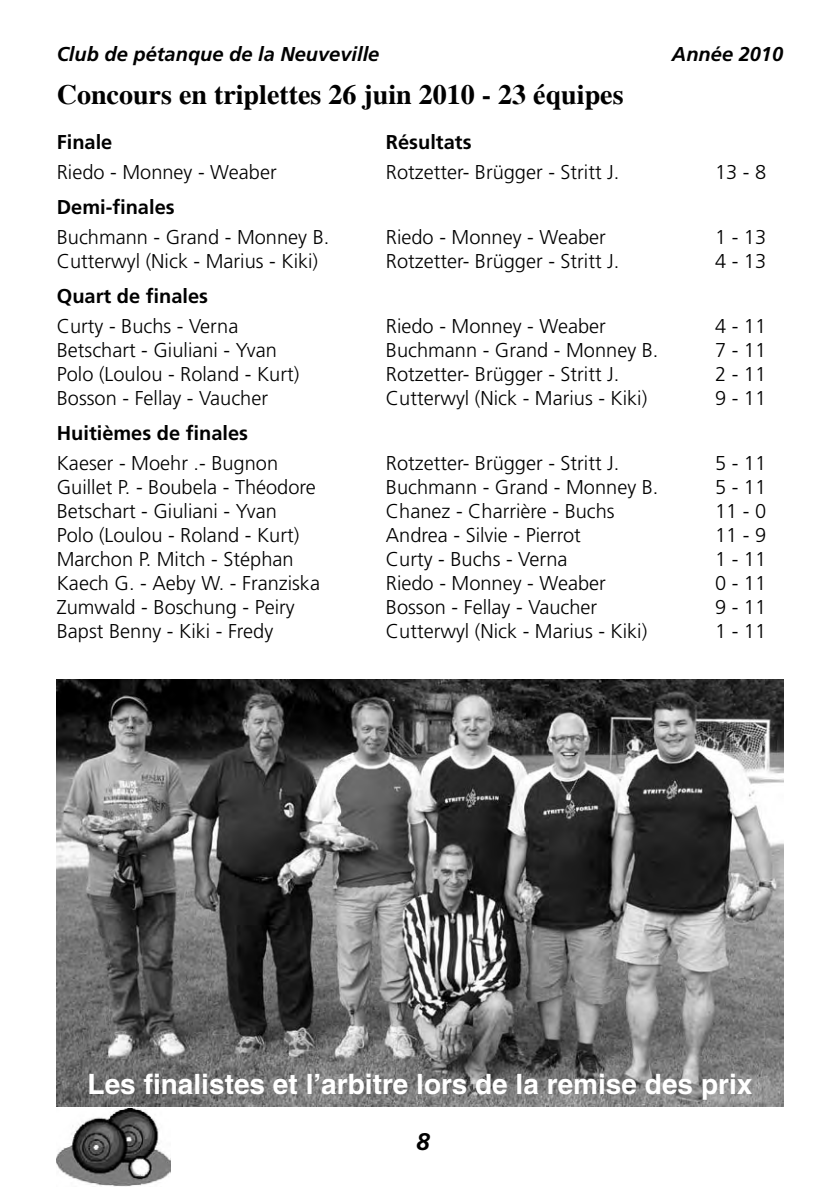
<style>
.page{position:relative;width:840px;height:1191px;background:#fff}
.page>*{position:absolute;margin:0;border:0;box-sizing:border-box;transform-origin:0 0}
.t1{font:700 28px "Helvetica";color:#fff}
.t2{font:700 28px "Times";color:#000}
.t3{font:italic 700 24px "Frutiger";color:#000}
.t4{font:300 20px "Frutiger";color:#000}
.t5{font:700 20px "Frutiger";color:#000}
.t6{font:italic 700 20px "Frutiger";color:#000}
</style>
<div class="page">
<img style="left:57px;top:1108px;width:113px;height:78px">
<img style="left:57px;top:679px;width:725px;height:427px">
<p class="t6" style="left:57px;top:42px;width:324px">Club de pétanque de la Neuveville</p>
<p class="t6" style="left:671px;top:42px;width:113px">Année 2010</p>
<h1 class="t2" style="left:57px;top:79px;width:568px">Concours en triplettes 26 juin 2010 - 23 équipes</h1>
<p class="t5" style="left:57px;top:130px;width:57px">Finale</p>
<p class="t5" style="left:386px;top:130px;width:87px">Résultats</p>
<p class="t4" style="left:57px;top:161px;width:221px">Riedo - Monney - Weaber</p>
<p class="t4" style="left:386px;top:161px;width:235px">Rotzetter- Brügger - Stritt J.</p>
<p class="t4" style="left:714px;top:161px;width:53px">13 - 8</p>
<p class="t5" style="left:57px;top:195px;width:119px">Demi-finales</p>
<p class="t4" style="left:57px;top:226px;width:274px">Buchmann - Grand - Monney B.</p>
<p class="t4" style="left:386px;top:226px;width:221px">Riedo - Monney - Weaber</p>
<p class="t4" style="left:714px;top:226px;width:53px">1 - 13</p>
<p class="t4" style="left:57px;top:250px;width:263px">Cutterwyl (Nick - Marius - Kiki)</p>
<p class="t4" style="left:386px;top:250px;width:235px">Rotzetter- Brügger - Stritt J.</p>
<p class="t4" style="left:714px;top:250px;width:53px">4 - 13</p>
<p class="t5" style="left:57px;top:284px;width:153px">Quart de finales</p>
<p class="t4" style="left:57px;top:315px;width:183px">Curty - Buchs - Verna</p>
<p class="t4" style="left:386px;top:315px;width:221px">Riedo - Monney - Weaber</p>
<p class="t4" style="left:714px;top:315px;width:53px">4 - 11</p>
<p class="t4" style="left:57px;top:339px;width:222px">Betschart - Giuliani - Yvan</p>
<p class="t4" style="left:386px;top:339px;width:274px">Buchmann - Grand - Monney B.</p>
<p class="t4" style="left:714px;top:339px;width:53px">7 - 11</p>
<p class="t4" style="left:57px;top:363px;width:244px">Polo (Loulou - Roland - Kurt)</p>
<p class="t4" style="left:386px;top:363px;width:235px">Rotzetter- Brügger - Stritt J.</p>
<p class="t4" style="left:714px;top:363px;width:53px">2 - 11</p>
<p class="t4" style="left:57px;top:387px;width:213px">Bosson - Fellay - Vaucher</p>
<p class="t4" style="left:386px;top:387px;width:263px">Cutterwyl (Nick - Marius - Kiki)</p>
<p class="t4" style="left:714px;top:387px;width:53px">9 - 11</p>
<p class="t5" style="left:57px;top:421px;width:193px">Huitièmes de finales</p>
<p class="t4" style="left:57px;top:452px;width:223px">Kaeser - Moehr .- Bugnon</p>
<p class="t4" style="left:386px;top:452px;width:235px">Rotzetter- Brügger - Stritt J.</p>
<p class="t4" style="left:714px;top:452px;width:53px">5 - 11</p>
<p class="t4" style="left:57px;top:476px;width:260px">Guillet P. - Boubela - Théodore</p>
<p class="t4" style="left:386px;top:476px;width:274px">Buchmann - Grand - Monney B.</p>
<p class="t4" style="left:714px;top:476px;width:53px">5 - 11</p>
<p class="t4" style="left:57px;top:500px;width:222px">Betschart - Giuliani - Yvan</p>
<p class="t4" style="left:386px;top:500px;width:230px">Chanez - Charrière - Buchs</p>
<p class="t4" style="left:714px;top:500px;width:53px">11 - 0</p>
<p class="t4" style="left:57px;top:524px;width:244px">Polo (Loulou - Roland - Kurt)</p>
<p class="t4" style="left:386px;top:524px;width:196px">Andrea - Silvie - Pierrot</p>
<p class="t4" style="left:714px;top:524px;width:53px">11 - 9</p>
<p class="t4" style="left:57px;top:548px;width:238px">Marchon P. Mitch - Stéphan</p>
<p class="t4" style="left:386px;top:548px;width:183px">Curty - Buchs - Verna</p>
<p class="t4" style="left:714px;top:548px;width:53px">1 - 11</p>
<p class="t4" style="left:57px;top:572px;width:264px">Kaech G. - Aeby W. - Franziska</p>
<p class="t4" style="left:386px;top:572px;width:221px">Riedo - Monney - Weaber</p>
<p class="t4" style="left:714px;top:572px;width:53px">0 - 11</p>
<p class="t4" style="left:57px;top:596px;width:239px">Zumwald - Boschung - Peiry</p>
<p class="t4" style="left:386px;top:596px;width:213px">Bosson - Fellay - Vaucher</p>
<p class="t4" style="left:714px;top:596px;width:53px">9 - 11</p>
<p class="t4" style="left:57px;top:620px;width:218px">Bapst Benny - Kiki - Fredy</p>
<p class="t4" style="left:386px;top:620px;width:263px">Cutterwyl (Nick - Marius - Kiki)</p>
<p class="t4" style="left:714px;top:620px;width:53px">1 - 11</p>
<h1 class="t1" style="left:88px;top:1067px;width:666px">Les finalistes et l’arbitre lors de la remise des prix</h1>
<p class="t3" style="left:416px;top:1127px;width:15px">8</p>
</div>
